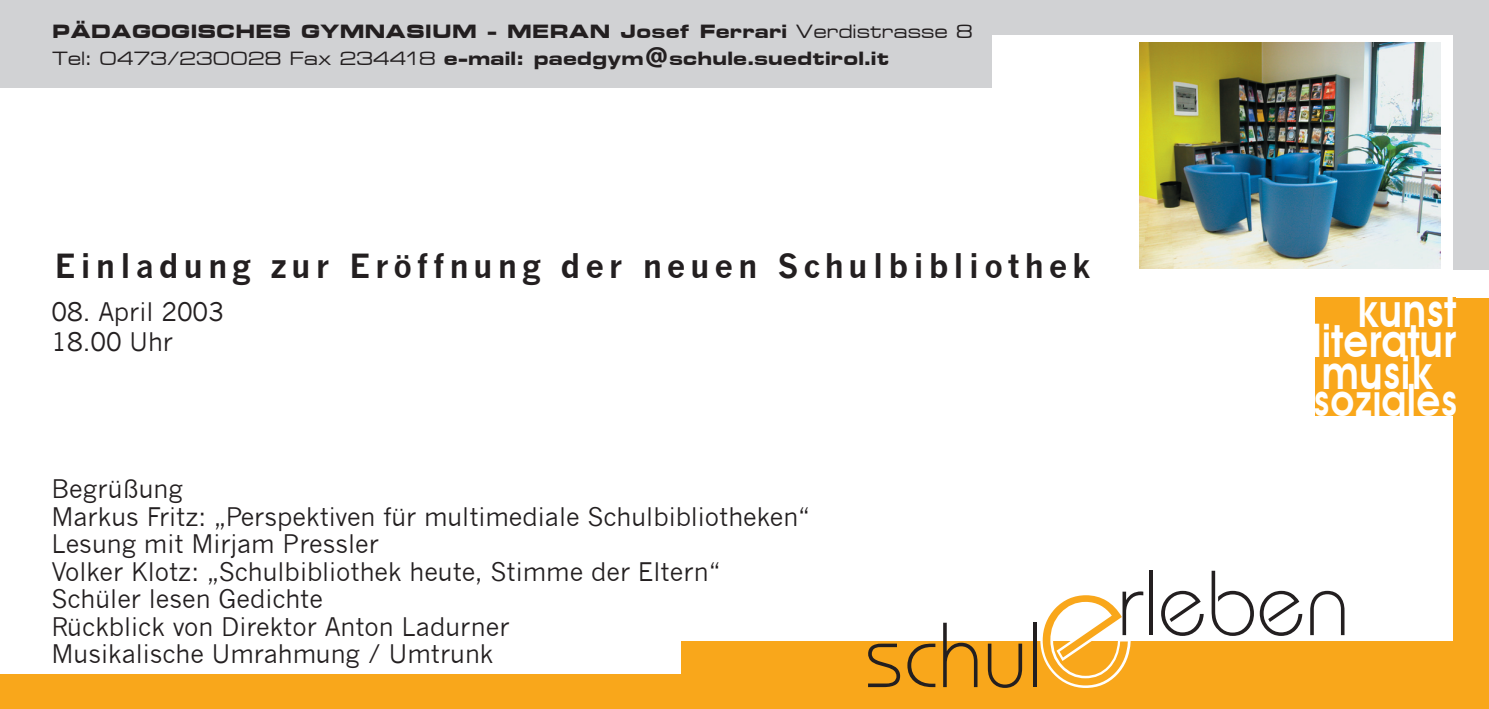
<style>
.page{position:relative;width:1489px;height:709px;background:#fff}
.page>*{position:absolute;margin:0;border:0;box-sizing:border-box;transform-origin:0 0}
.t1{font:300 184px "Bauhaus IT Cby BT";color:#f9a71b}
.t2{font:300 92px "Bauhaus IT Cby BT";color:#231f20}
.t3{font:600 46.75px "Avant Garde";color:#fff;scale:.86 1}
.t4{font:600 46.25px "Avant Garde";color:#fff;scale:.86 1}
.t5{font:600 44.75px "Avant Garde";color:#fff;scale:.86 1}
.t6{font:700 32.5px "News Gothic";letter-spacing:.15em;color:#231f20}
.t7{font:25px "News Gothic";color:#231f20}
.t8{font:700 22.5px "Metrostyle Extended";color:#231f20}
.s1{font-weight:400}
</style>
<div class="page">
<div style="left:0;top:641px;width:1488px;height:68px;background:#f9a71b"></div>
<div style="left:0;top:576px;width:680px;height:97px;background:#fff"></div>
<div style="left:0;top:0;width:1488px;height:88px;background:#d1d2d4"></div>
<div style="left:992px;top:35px;width:496px;height:98px;background:#fff"></div>
<div style="left:1453px;top:298px;width:35px;height:360px;background:#f9a71b"></div>
<div style="left:1453px;top:17px;width:35px;height:252px;background:#d1d2d4"></div>
<div style="left:1314px;top:297px;width:141px;height:118px;background:#f9a71b"></div>
<svg style="left:1040px;top:641px;width:91px;height:47px"></svg>
<img style="left:1139px;top:43px;width:301px;height:225px">
<p class="t8" style="left:52px;top:20px;width:922px">PÄDAGOGISCHES GYMNASIUM - MERAN Josef Ferrari <span class="s1">Verdistrasse 8</span></p>
<p class="t8" style="left:52px;top:47px;width:838px"><span class="s1">Tel: 0473/230028 Fax 234418</span> e-mail: paedgym@schule.suedtirol.it</p>
<p class="t6" style="left:55px;top:246px;width:1037px">Einladung zur Eröffnung der neuen Schulbibliothek</p>
<p class="t7" style="left:51px;top:297px;width:174px">08. April 2003</p>
<p class="t7" style="left:51px;top:327px;width:123px">18.00 Uhr</p>
<p class="t3" style="left:1355px;top:282px;width:118px">kunst</p>
<p class="t3" style="left:1321px;top:344px;width:132px">musik</p>
<p class="t4" style="left:1312px;top:313px;width:169px">literatur</p>
<p class="t5" style="left:1313px;top:373px;width:169px">soziales</p>
<p class="t7" style="left:51px;top:474px;width:133px">Begrüßung</p>
<p class="t7" style="left:51px;top:502px;width:760px">Markus Fritz: „Perspektiven für multimediale Schulbibliotheken“</p>
<p class="t7" style="left:51px;top:529px;width:329px">Lesung mit Mirjam Pressler</p>
<p class="t7" style="left:51px;top:557px;width:670px">Volker Klotz: „Schulbibliothek heute, Stimme der Eltern“</p>
<p class="t7" style="left:51px;top:584px;width:273px">Schüler lesen Gedichte</p>
<p class="t7" style="left:51px;top:612px;width:459px">Rückblick von Direktor Anton Ladurner</p>
<p class="t7" style="left:51px;top:639px;width:443px">Musikalische Umrahmung / Umtrunk</p>
<p class="t2" style="left:1116px;top:546px;width:234px">rleben</p>
<p class="t1" style="left:1036px;top:506px;width:98px">e</p>
<p class="t2" style="left:865px;top:598px;width:179px">schul</p>
</div>
